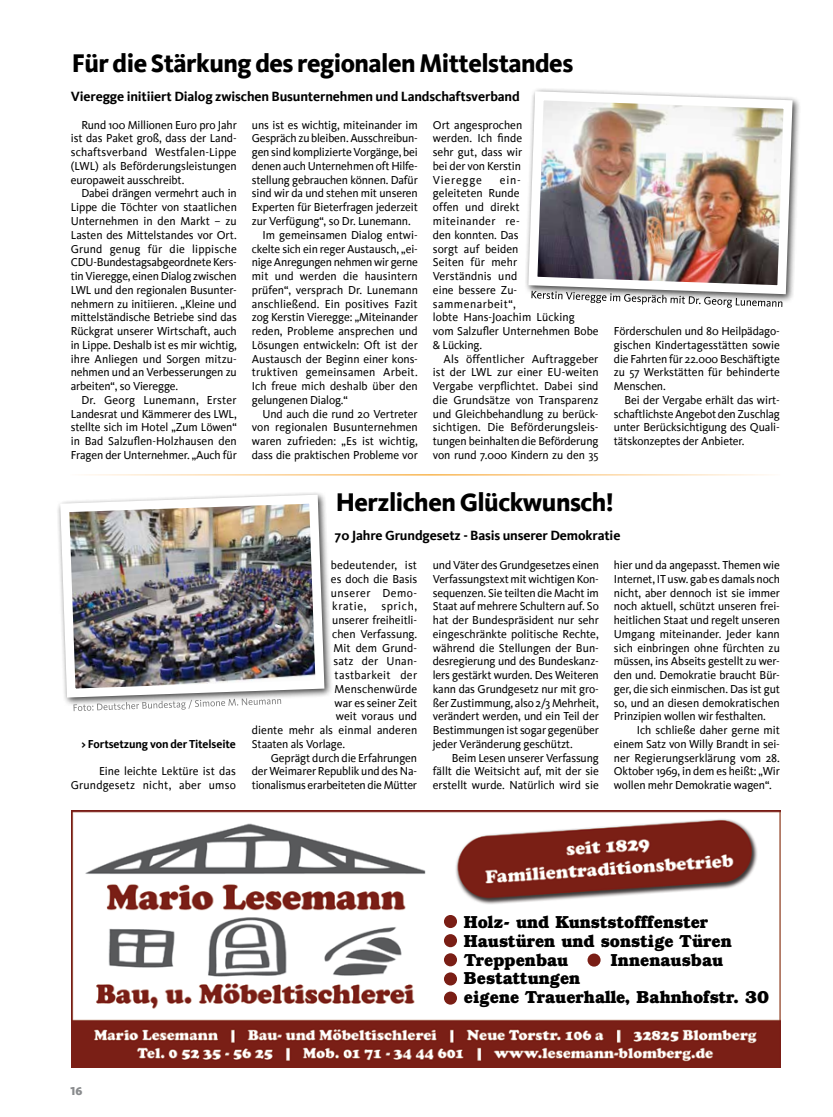
<style>
.page{position:relative;width:833px;height:1117px;background:#fff}
.page>*{position:absolute;margin:0;border:0;box-sizing:border-box;transform-origin:0 0}
.t1{font:800 26.25px "Kievit";letter-spacing:-.02em;color:#000}
.t2{font:700 17.5px/18.8px "Bookman";color:#000;scale:.95 1}
.t3{font:700 13.75px "Kievit";letter-spacing:-.01em;color:#000}
.t4{font:11.88px/13.8px "Kievit";letter-spacing:-.005em;color:#000;text-align:justify}
.t5{font:11.88px/13.8px "Kievit";letter-spacing:.015em;color:#000;text-align:right}
.t6{font:700 11.88px "Kievit";letter-spacing:-.01em;color:#000}
.t7{font:11.88px "Kievit";letter-spacing:.055em;color:#000}
.t8{font:11.88px "Kievit";letter-spacing:.025em;color:#000}
.t9{font:11.88px "Kievit";letter-spacing:.04em;color:#000}
.t10{font:11.88px "Kievit";letter-spacing:.02em;color:#000}
.t11{font:11.88px "Kievit Black SC";color:#8a8c8e}
</style>
<div class="page">
<img style="left:72px;top:810px;width:708px;height:256px">
<div style="left:454px;top:913px;width:314px;height:92px;background:#fff"></div>
<div style="left:444px;top:914px;width:13px;height:13px;background:#7a1e15;border-radius:50%"></div>
<div style="left:444px;top:933px;width:13px;height:13px;background:#7a1e15;border-radius:50%"></div>
<div style="left:444px;top:953px;width:13px;height:13px;background:#7a1e15;border-radius:50%"></div>
<div style="left:444px;top:972px;width:13px;height:13px;background:#7a1e15;border-radius:50%"></div>
<div style="left:444px;top:991px;width:13px;height:13px;background:#7a1e15;border-radius:50%"></div>
<div style="left:587px;top:953px;width:13px;height:13px;background:#7a1e15;border-radius:50%"></div>
<img style="left:525px;top:89px;width:272px;height:210px">
<div style="left:56px;top:490px;width:278px;height:216px;background:#000;opacity:.75"></div>
<img style="left:56px;top:490px;width:273px;height:212px">
<svg style="left:73px;top:698px;width:208px;height:13px"></svg>
<svg style="left:531px;top:291px;width:251px;height:17px"></svg>
<h1 class="t1" style="left:72px;top:48px;width:503px">Für die Stärkung des regionalen Mittelstandes</h1>
<p class="t3" style="left:71px;top:88px;width:450px">Vieregge initiiert Dialog zwischen Busunternehmen und Landschaftsverband</p>
<p class="t4" style="left:71px;top:118px;width:167px;text-indent:11px">Rund 100 Millionen Euro pro Jahr ist das Paket groß, dass der Land&shy;schaftsverband Westfalen-Lippe (LWL) als Beförderungsleistungen europaweit ausschreibt.</p>
<p class="t4" style="left:71px;top:187px;width:168px;text-indent:11px">Dabei drängen vermehrt auch in Lippe die Töchter von staatlichen Unternehmen in den Markt – zu Lasten des Mittelstandes vor Ort.<br>Grund genug für die lippische CDU-Bundestagsabgeordnete Kers&shy;tin Vieregge, einen Dialog zwischen LWL und den regionalen Busunter&shy;nehmern zu initiieren. „Kleine und mittelständische Betriebe sind das Rückgrat unserer Wirtschaft, auch in Lippe. Deshalb ist es mir wichtig, ihre Anliegen und Sorgen mitzu&shy;nehmen und an Verbesserungen zu arbeiten“, so Vieregge.</p>
<p class="t4" style="left:71px;top:393px;width:168px;text-indent:11px">Dr. Georg Lunemann, Erster Landesrat und Kämmerer des LWL, stellte sich im Hotel „Zum Löwen“ in Bad Salzuflen-Holzhausen den Fragen der Unternehmer. „Auch für</p>
<p class="t4" style="left:252px;top:118px;width:167px">uns ist es wichtig, miteinander im</p>
<p class="t4" style="left:252px;top:132px;width:167px">Gespräch zu bleiben. Ausschreibun-</p>
<p class="t4" style="left:252px;top:145px;width:167px">gen sind komplizierte Vorgänge, bei</p>
<p class="t4" style="left:252px;top:159px;width:167px">denen auch Unternehmen oft Hilfe-</p>
<p class="t4" style="left:252px;top:173px;width:167px">stellung gebrauchen können. Dafür</p>
<p class="t4" style="left:252px;top:187px;width:167px">sind wir da und stehen mit unseren</p>
<p class="t4" style="left:252px;top:200px;width:167px">Experten für Bieterfragen jederzeit</p>
<p class="t4" style="left:252px;top:214px;width:160px">zur Verfügung“, so Dr. Lunemann.</p>
<p class="t4" style="left:262px;top:228px;width:157px">Im gemeinsamen Dialog entwi-</p>
<p class="t4" style="left:252px;top:242px;width:167px">ckelte sich ein reger Austausch, „ei-</p>
<p class="t4" style="left:252px;top:255px;width:167px">nige Anregungen nehmen wir gerne</p>
<p class="t4" style="left:252px;top:269px;width:167px">mit und werden die hausintern</p>
<p class="t4" style="left:252px;top:283px;width:168px">prüfen“, versprach Dr. Lunemann</p>
<p class="t4" style="left:252px;top:297px;width:167px">anschließend. Ein positives Fazit</p>
<p class="t4" style="left:252px;top:310px;width:167px">zog Kerstin Vieregge: „Miteinander</p>
<p class="t4" style="left:252px;top:324px;width:167px">reden, Probleme ansprechen und</p>
<p class="t4" style="left:252px;top:338px;width:167px">Lösungen entwickeln: Oft ist der</p>
<p class="t4" style="left:252px;top:352px;width:167px">Austausch der Beginn einer kons-</p>
<p class="t5" style="left:252px;top:365px;width:167px">truktiven gemeinsamen Arbeit.</p>
<p class="t4" style="left:252px;top:379px;width:167px">Ich freue mich deshalb über den</p>
<p class="t4" style="left:252px;top:393px;width:97px">gelungenen Dialog.“</p>
<p class="t4" style="left:262px;top:407px;width:157px">Und auch die rund 20 Vertreter</p>
<p class="t4" style="left:252px;top:420px;width:167px">von regionalen Busunternehmen</p>
<p class="t4" style="left:252px;top:434px;width:168px">waren zufrieden: „Es ist wichtig,</p>
<p class="t4" style="left:252px;top:448px;width:167px">dass die praktischen Probleme vor</p>
<p class="t4" style="left:433px;top:118px;width:91px">Ort angesprochen werden. Ich finde sehr gut, dass wir bei der von Kerstin Vieregge</p>
<p class="t4" style="left:433px;top:173px;width:167px;text-align:left;text-indent:67px">ein-<br>geleiteten Runde<br>offen und direkt<br>miteinander re-<br>den konnten. Das<br>sorgt auf beiden<br>Seiten für mehr<br>Verständnis und<br>eine bessere Zu&shy;sammenarbeit“,<br>lobte Hans-Joachim Lücking<br>vom Salzufler Unternehmen Bobe &amp; Lücking.</p>
<p class="t4" style="left:433px;top:352px;width:167px;text-indent:11px">Als öffentlicher Auftraggeber ist der LWL zur einer EU-weiten Vergabe verpflichtet. Dabei sind die Grundsätze von Transparenz und Gleichbehandlung zu berück&shy;sichtigen. Die Beförderungsleis&shy;tungen beinhalten die Beförderung von rund 7.000 Kindern zu den 35</p>
<p class="t4" style="left:614px;top:324px;width:167px">Förderschulen und 80 Heilpädago&shy;gischen Kindertagesstätten sowie die Fahrten für 22.000 Beschäftigte zu 57 Werkstätten für behinderte Menschen.</p>
<p class="t4" style="left:614px;top:393px;width:167px;text-indent:11px">Bei der Vergabe erhält das wirt&shy;schaftlichste Angebot den Zuschlag unter Berücksichtigung des Quali&shy;tätskonzeptes der Anbieter.</p>
<p class="t6" style="left:81px;top:736px;width:156px">&gt; Fortsetzung von der Titelseite</p>
<p class="t5" style="left:71px;top:764px;width:167px">Eine leichte Lektüre ist das<br>Grundgesetz nicht, aber umso</p>
<h1 class="t1" style="left:336px;top:486px;width:280px">Herzlichen Glückwunsch!</h1>
<p class="t3" style="left:335px;top:527px;width:287px">70 Jahre Grundgesetz - Basis unserer Demokratie</p>
<p class="t5" style="left:331px;top:558px;width:88px">bedeutender, ist</p>
<p class="t4" style="left:331px;top:572px;width:88px">es doch die Basis</p>
<p class="t9" style="left:331px;top:585px;width:88px">unserer Demo-</p>
<p class="t7" style="left:332px;top:599px;width:87px">kratie, sprich,</p>
<p class="t4" style="left:332px;top:613px;width:87px">unserer freiheitli-</p>
<p class="t4" style="left:332px;top:627px;width:87px">chen Verfassung.</p>
<p class="t4" style="left:333px;top:640px;width:85px">Mit dem Grund-</p>
<p class="t10" style="left:333px;top:654px;width:85px">satz der Unan-</p>
<p class="t8" style="left:335px;top:668px;width:84px">tastbarkeit der</p>
<p class="t5" style="left:335px;top:682px;width:84px">Menschenwürde</p>
<p class="t4" style="left:335px;top:695px;width:84px">war es seiner Zeit</p>
<p class="t4" style="left:336px;top:709px;width:83px">weit voraus und</p>
<p class="t4" style="left:252px;top:723px;width:167px">diente mehr als einmal anderen</p>
<p class="t4" style="left:252px;top:737px;width:95px">Staaten als Vorlage.</p>
<p class="t4" style="left:271px;top:750px;width:148px">Geprägt durch die Erfahrungen</p>
<p class="t4" style="left:252px;top:764px;width:167px">der Weimarer Republik und des Na-</p>
<p class="t4" style="left:252px;top:778px;width:167px">tionalismus erarbeiteten die Mütter</p>
<p class="t4" style="left:433px;top:558px;width:167px">und Väter des Grundgesetzes einen Verfassungstext mit wichtigen Kon&shy;sequenzen. Sie teilten die Macht im Staat auf mehrere Schultern auf. So hat der Bundespräsident nur sehr eingeschränkte politische Rechte, während die Stellungen der Bun&shy;desregierung und des Bundeskanz&shy;lers gestärkt wurden. Des Weiteren kann das Grundgesetz nur mit gro&shy;ßer Zustimmung, also 2/3 Mehrheit, verändert werden, und ein Teil der Bestimmungen ist sogar gegenüber jeder Veränderung geschützt.</p>
<p class="t4" style="left:433px;top:750px;width:167px;text-indent:19px">Beim Lesen unserer Verfassung fällt die Weitsicht auf, mit der sie erstellt wurde. Natürlich wird sie</p>
<p class="t4" style="left:614px;top:558px;width:167px">hier und da angepasst. Themen wie Internet, IT usw. gab es damals noch nicht, aber dennoch ist sie immer noch aktuell, schützt unseren frei&shy;heitlichen Staat und regelt unseren Umgang miteinander. Jeder kann sich einbringen ohne fürchten zu müssen, ins Abseits gestellt zu wer&shy;den und. Demokratie braucht Bür&shy;ger, die sich einmischen. Das ist gut so, und an diesen demokratischen Prinzipien wollen wir festhalten.</p>
<p class="t4" style="left:614px;top:723px;width:168px;text-indent:23px">Ich schließe daher gerne mit einem Satz von Willy Brandt in sei&shy;ner Regierungserklärung vom 28.<br>Oktober 1969, in dem es heißt: „Wir wollen mehr Demokratie wagen“.</p>
<p class="t11" style="left:71px;top:1082px;width:14px">16</p>
<h2 class="t2" style="left:464px;top:912px;width:283px">Holz- und Kunststofffenster<br>Haustüren und sonstige Türen<br>Treppenbau</h2>
<h2 class="t2" style="left:610px;top:949px;width:120px">Innenausbau</h2>
<h2 class="t2" style="left:464px;top:968px;width:323px">Bestattungen<br>eigene Trauerhalle, Bahnhofstr. 30</h2>
</div>
